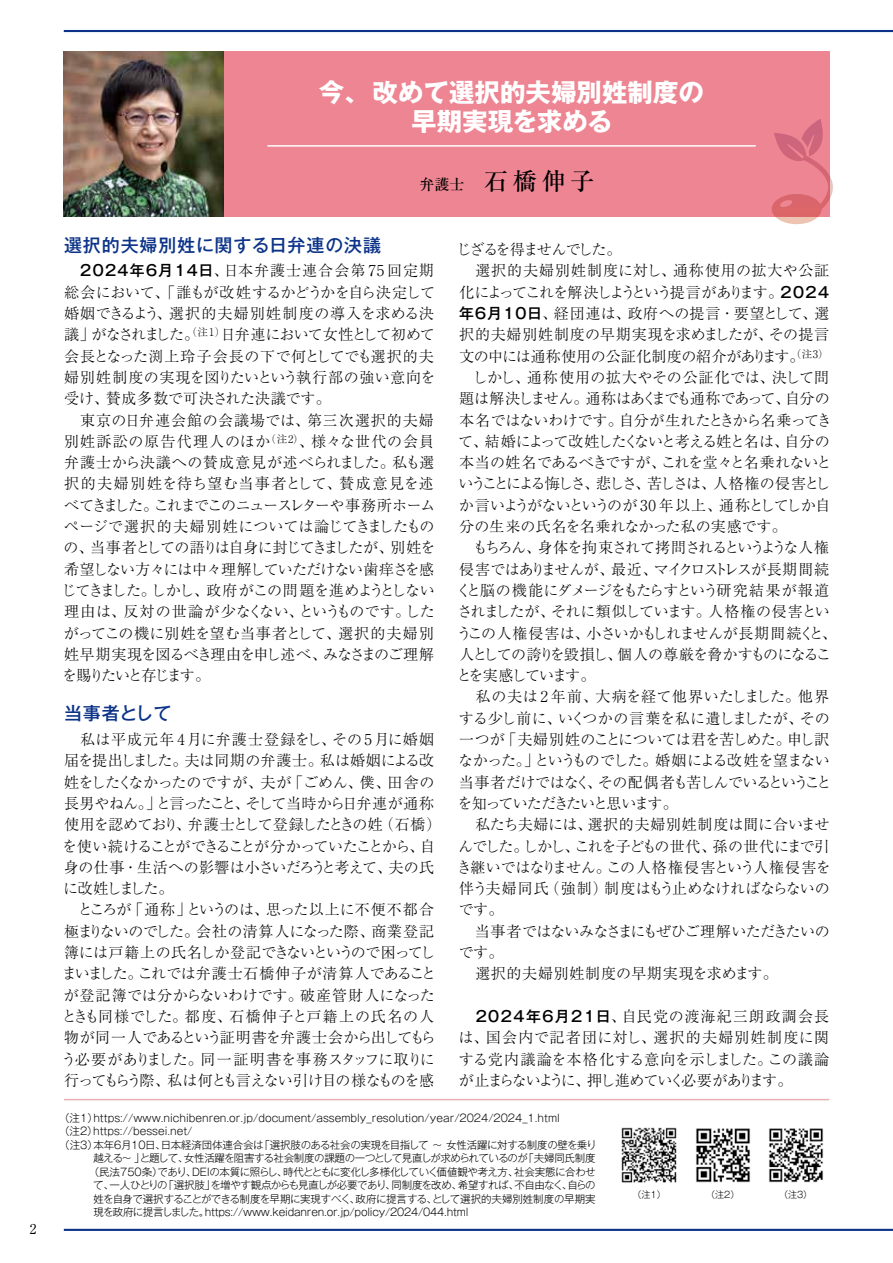
<style>
.page{position:relative;width:893px;height:1263px;background:#fff}
.page>*{position:absolute;margin:0;border:0;box-sizing:border-box;transform-origin:0 0}
.t1{font:700 25.5px/28.5px "Gothic MB101 Pr 6 N";color:#fff;text-align:center}
.t2{font:500 24px "Ryumin Pr 6 N";color:#000}
.t3{font:500 18px "Gothic MB101 Pr 6 N";letter-spacing:.05em;color:#0c3388}
.t4{font:300 15px/21.3px "Ryumin Pr 6 N";letter-spacing:-.03em;color:#000}
.t5{font:300 15px/21.3px "Ryumin Pr 6 N";letter-spacing:-.01em;color:#000}
.t6{font:13.5px "Ryumin Pr 6 N";color:#000}
.t7{font:300 10.5px "Gothic MB101 Pr 6 N";letter-spacing:-.025em;color:#000}
.t8{font:300 10.5px "Gothic MB101 Pr 6 N";color:#000}
.t9{font:300 10.5px "Gothic MB101 Pr 6 N";letter-spacing:-.06em;color:#000}
.t10{font:300 10.5px "Gothic MB101 Pr 6 N";letter-spacing:-.05em;color:#000}
.t11{font:300 10.5px "Gothic MB101 Pr 6 N";letter-spacing:-.045em;color:#000}
.t12{font:300 9px "Gothic MB101 Pr 6 N";color:#000}
.s1{font-size:15px}
.s2{font-family:"Gothic MB101 Pro";font-weight:500}
</style>
<div class="page">
<hr style="left:64px;top:1229px;width:829px;height:2px;background:#0c3388">
<hr style="left:64px;top:30px;width:829px;height:2px;background:#0c3388">
<div style="left:177px;top:51px;width:652px;height:165px;background:#ee8593"></div>
<img style="left:64px;top:51px;width:159px;height:165px">
<hr style="left:267px;top:145px;width:489px;height:2px;background:#fff">
<svg style="left:772px;top:119px;width:61px;height:105px"></svg>
<hr style="left:64px;top:1099px;width:765px;height:1px;background:#ecafb2">
<img style="left:621px;top:1127px;width:56px;height:56px">
<img style="left:696px;top:1128px;width:55px;height:55px">
<img style="left:769px;top:1128px;width:55px;height:55px">
<p class="t6" style="left:30px;top:1218px;width:8px">2</p>
<h1 class="t1" style="left:319px;top:77px;width:387px">今、改めて選択的夫婦別姓制度の早期実現を求める</h1>
<h2 class="t2" style="left:420px;top:162px;width:176px"><span class="s1">弁護士</span> 石橋伸子</h2>
<p class="t3" style="left:64px;top:230px;width:319px">選択的夫婦別姓に関する日弁連の決議</p>
<p class="t5" style="left:61px;top:259px;width:376px"><span class="s2">　２０２４年６月１４日</span>、日本弁護士連合会第 75 回定期総会において、「誰もが改姓するかどうかを自ら決定して婚姻できるよう、選択的夫婦別姓制度の導入を求める決議」がなされました。<sup>（注１）</sup>日弁連において女性として初めて会長となった渕上玲子会長の下で何としてでも選択的夫婦別姓制度の実現を図りたいという執行部の強い意向を受け、賛成多数で可決された決議です。<br>　東京の日弁連会館の会議場では、第三次選択的夫婦別姓訴訟の原告代理人のほか<sup>（注2）</sup>、様々な世代の会員弁護士から決議への賛成意見が述べられました。私も選択的夫婦別姓を待ち望む当事者として、賛成意見を述べてきました。これまでこのニュースレターや事務所ホームページで選択的夫婦別姓については論じてきましたものの、当事者としての語りは自身に封じてきましたが、別姓を希望しない方々には中々理解していただけない歯痒さを感じてきました。しかし、政府がこの問題を進めようとしない理由は、反対の世論が少なくない、というものです。したがってこの機に別姓を望む当事者として、選択的夫婦別姓早期実現を図るべき理由を申し述べ、みなさまのご理解を賜りたいと存じます。</p>
<p class="t3" style="left:64px;top:698px;width:109px">当事者として</p>
<p class="t4" style="left:62px;top:728px;width:381px">　私は平成元年 4月に弁護士登録をし、その5月に婚姻届を提出しました。夫は同期の弁護士。私は婚姻による改姓をしたくなかったのですが、夫が「ごめん、僕、田舎の長男やねん。」と言ったこと、そして当時から日弁連が通称使用を認めており、弁護士として登録したときの姓（石橋）を使い続けることができることが分かっていたことから、自身の仕事・生活への影響は小さいだろうと考えて、夫の氏に改姓しました。<br>　ところが「通称」というのは、思った以上に不便不都合極まりないのでした。会社の清算人になった際、商業登記簿には戸籍上の氏名しか登記できないというので困ってしまいました。これでは弁護士石橋伸子が清算人であることが登記簿では分からないわけです。破産管財人になったときも同様でした。都度、石橋伸子と戸籍上の氏名の人物が同一人であるという証明書を弁護士会から出してもらう必要がありました。同一証明書を事務スタッフに取りに行ってもらう際、私は何とも言えない引け目の様なものを感</p>
<p class="t4" style="left:456px;top:238px;width:382px">じざるを得ませんでした。<br>　選択的夫婦別姓制度に対し、通称使用の拡大や公証化によってこれを解決しようという提言があります。<span class="s2">２０２４年６月１０日</span>、経団連は、政府への提言・要望として、選択的夫婦別姓制度の早期実現を求めましたが、その提言文の中には通称使用の公証化制度の紹介があります。<sup>（注3）</sup>　しかし、通称使用の拡大やその公証化では、決して問題は解決しません。通称はあくまでも通称であって、自分の本名ではないわけです。自分が生れたときから名乗ってきて、結婚によって改姓したくないと考える姓と名は、自分の本当の姓名であるべきですが、これを堂々と名乗れないということによる悔しさ、悲しさ、苦しさは、人格権の侵害としか言いようがないというのが 30 年以上、通称としてしか自分の生来の氏名を名乗れなかった私の実感です。<br>　もちろん、身体を拘束されて拷問されるというような人権侵害ではありませんが、最近、マイクロストレスが長期間続くと脳の機能にダメージをもたらすという研究結果が報道されましたが、それに類似しています。人格権の侵害というこの人権侵害は、小さいかもしれませんが長期間続くと、人としての誇りを毀損し、個人の尊厳を脅かすものになることを実感しています。<br>　私の夫は2 年前、大病を経て他界いたしました。他界する少し前に、いくつかの言葉を私に遺しましたが、その一つが「夫婦別姓のことについては君を苦しめた。申し訳なかった。」というものでした。婚姻による改姓を望まない当事者だけではなく、その配偶者も苦しんでいるということを知っていただきたいと思います。<br>　私たち夫婦には、選択的夫婦別姓制度は間に合いませんでした。しかし、これを子どもの世代、孫の世代にまで引き継いではなりません。この人格権侵害という人権侵害を伴う夫婦同氏（強制）制度はもう止めなければならないのです。<br>　当事者ではないみなさまにもぜひご理解いただきたいのです。<br>　選択的夫婦別姓制度の早期実現を求めます。</p>
<p class="t4" style="left:459px;top:1005px;width:372px;text-align:justify"><span class="s2">　２０２４年６月２１日</span>、自民党の渡海紀三朗政調会長は、国会内で記者団に対し、選択的夫婦別姓制度に関する党内議論を本格化する意向を示しました。この議論が止まらないように、押し進めていく必要があります。</p>
<p class="t8" style="left:59px;top:1109px;width:502px">（注１）https://www.nichibenren.or.jp/document/assembly_resolution/year/2024/2024_1.html</p>
<p class="t8" style="left:59px;top:1122px;width:135px">（注2）https://bessei.net/</p>
<p class="t7" style="left:59px;top:1136px;width:539px">（注3）本年６月１０日、日本経済団体連合会は「選択肢のある社会の実現を目指して ～ 女性活躍に対する制度の壁を乗り</p>
<p class="t11" style="left:94px;top:1149px;width:504px">越える～ 」と題して、女性活躍を阻害する社会制度の課題の一つとして見直しが求められているのが「夫婦同氏制度</p>
<p class="t9" style="left:89px;top:1163px;width:508px">（民法７５０条）であり、ＤＥＩの本質に照らし、時代とともに変化し多様化していく価値観や考え方、社会実態に合わせ</p>
<p class="t10" style="left:93px;top:1176px;width:504px">て、一人ひとりの「選択肢」を増やす観点からも見直しが必要であり、同制度を改め、希望すれば、不自由なく、自らの</p>
<p class="t7" style="left:94px;top:1190px;width:504px">姓を自身で選択することができる制度を早期に実現すべく、政府に提言する、として選択的夫婦別姓制度の早期実</p>
<p class="t7" style="left:94px;top:1203px;width:376px">現を政府に提言しました。https://www.keidanren.or.jp/policy/2024/044.html</p>
<p class="t12" style="left:632px;top:1187px;width:35px">（注１）</p>
<p class="t12" style="left:706px;top:1187px;width:35px">（注2）</p>
<p class="t12" style="left:779px;top:1187px;width:35px">（注3）</p>
</div>
